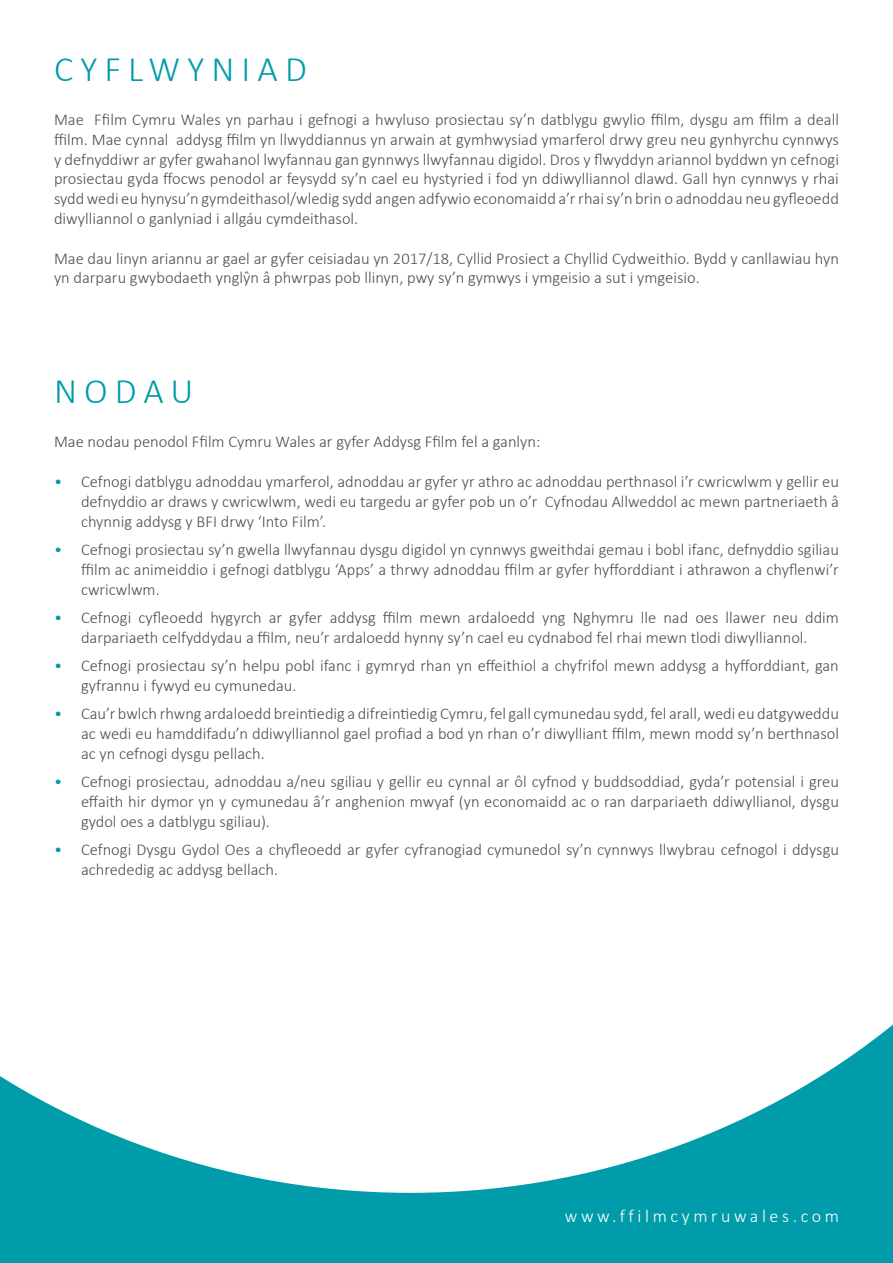
<style>
.page{position:relative;width:893px;height:1263px;background:#009ca9}
.page>*{position:absolute;margin:0;border:0;box-sizing:border-box;transform-origin:0 0}
.t1{font:300 36px "Calibri";letter-spacing:.2em;color:#009ca9}
.t2{font:300 18px "Calibri";letter-spacing:.2em;color:#fff}
.t3{font:300 16.5px/19.8px "Calibri";color:#4c4e55;text-align:justify}
.s1{color:#009ca9}
</style>
<div class="page">
<div style="left:0;top:0;width:893px;height:1193px;background:#fff"></div>
<h1 class="t1" style="left:54px;top:47px;width:254px">CYFLWYNIAD</h1>
<p class="t3" style="left:54px;top:109px;width:786px">Mae Ffilm Cymru Wales yn parhau i gefnogi a hwyluso prosiectau sy’n datblygu gwylio ffilm, dysgu am ffilm a deall ffilm. Mae cynnal addysg ffilm yn llwyddiannus yn arwain at gymhwysiad ymarferol drwy greu neu gynhyrchu cynnwys y defnyddiwr ar gyfer gwahanol lwyfannau gan gynnwys llwyfannau digidol. Dros y flwyddyn ariannol byddwn yn cefnogi prosiectau gyda ffocws penodol ar feysydd sy’n cael eu hystyried i fod yn ddiwylliannol dlawd. Gall hyn cynnwys y rhai sydd wedi eu hynysu’n gymdeithasol/wledig sydd angen adfywio economaidd a’r rhai sy’n brin o adnoddau neu gyfleoedd diwylliannol o ganlyniad i allgáu cymdeithasol.</p>
<p class="t3" style="left:54px;top:248px;width:786px">Mae dau linyn ariannu ar gael ar gyfer ceisiadau yn 2017/18, Cyllid Prosiect a Chyllid Cydweithio. Bydd y canllawiau hyn yn darparu gwybodaeth ynglŷn â phwrpas pob llinyn, pwy sy’n gymwys i ymgeisio a sut i ymgeisio.</p>
<h1 class="t1" style="left:54px;top:369px;width:141px">NODAU</h1>
<p class="t3" style="left:54px;top:432px;width:488px">Mae nodau penodol Ffilm Cymru Wales ar gyfer Addysg Ffilm fel a ganlyn:</p>
<p class="t3" style="left:81px;top:471px;width:759px;text-indent:-27px"><span class="s1">•</span> Cefnogi datblygu adnoddau ymarferol, adnoddau ar gyfer yr athro ac adnoddau perthnasol i’r cwricwlwm y gellir eu defnyddio ar draws y cwricwlwm, wedi eu targedu ar gyfer pob un o’r Cyfnodau Allweddol ac mewn partneriaeth â chynnig addysg y BFI drwy ‘Into Film’.</p>
<p class="t3" style="left:81px;top:539px;width:759px;text-indent:-27px"><span class="s1">•</span> Cefnogi prosiectau sy’n gwella llwyfannau dysgu digidol yn cynnwys gweithdai gemau i bobl ifanc, defnyddio sgiliau ffilm ac animeiddio i gefnogi datblygu ‘Apps’ a thrwy adnoddau ffilm ar gyfer hyfforddiant i athrawon a chyflenwi’r cwricwlwm.</p>
<p class="t3" style="left:54px;top:607px;width:786px;text-align:center"><span class="s1">•</span> Cefnogi cyfleoedd hygyrch ar gyfer addysg ffilm mewn ardaloedd yng Nghymru lle nad oes llawer neu ddim darpariaeth celfyddydau a ffilm, neu’r ardaloedd hynny sy’n cael eu cydnabod fel rhai mewn tlodi diwylliannol.</p>
<p class="t3" style="left:81px;top:655px;width:759px;text-indent:-27px"><span class="s1">•</span> Cefnogi prosiectau sy’n helpu pobl ifanc i gymryd rhan yn effeithiol a chyfrifol mewn addysg a hyfforddiant, gan gyfrannu i fywyd eu cymunedau.</p>
<p class="t3" style="left:81px;top:703px;width:759px;text-indent:-27px"><span class="s1">•</span> Cau’r bwlch rhwng ardaloedd breintiedig a difreintiedig Cymru, fel gall cymunedau sydd, fel arall, wedi eu datgyweddu ac wedi eu hamddifadu’n ddiwylliannol gael profiad a bod yn rhan o’r diwylliant ffilm, mewn modd sy’n berthnasol ac yn cefnogi dysgu pellach.</p>
<p class="t3" style="left:81px;top:771px;width:759px;text-indent:-27px"><span class="s1">•</span> Cefnogi prosiectau, adnoddau a/neu sgiliau y gellir eu cynnal ar ôl cyfnod y buddsoddiad, gyda’r potensial i greu effaith hir dymor yn y cymunedau â’r anghenion mwyaf (yn economaidd ac o ran darpariaeth ddiwyllianol, dysgu gydol oes a datblygu sgiliau).</p>
<p class="t3" style="left:81px;top:839px;width:759px;text-indent:-27px"><span class="s1">•</span> Cefnogi Dysgu Gydol Oes a chyfleoedd ar gyfer cyfranogiad cymunedol sy’n cynnwys llwybrau cefnogol i ddysgu achrededig ac addysg bellach.</p>
<p class="t2" style="left:565px;top:1205px;width:276px">www.ffilmcymruwales.com</p>
</div>
